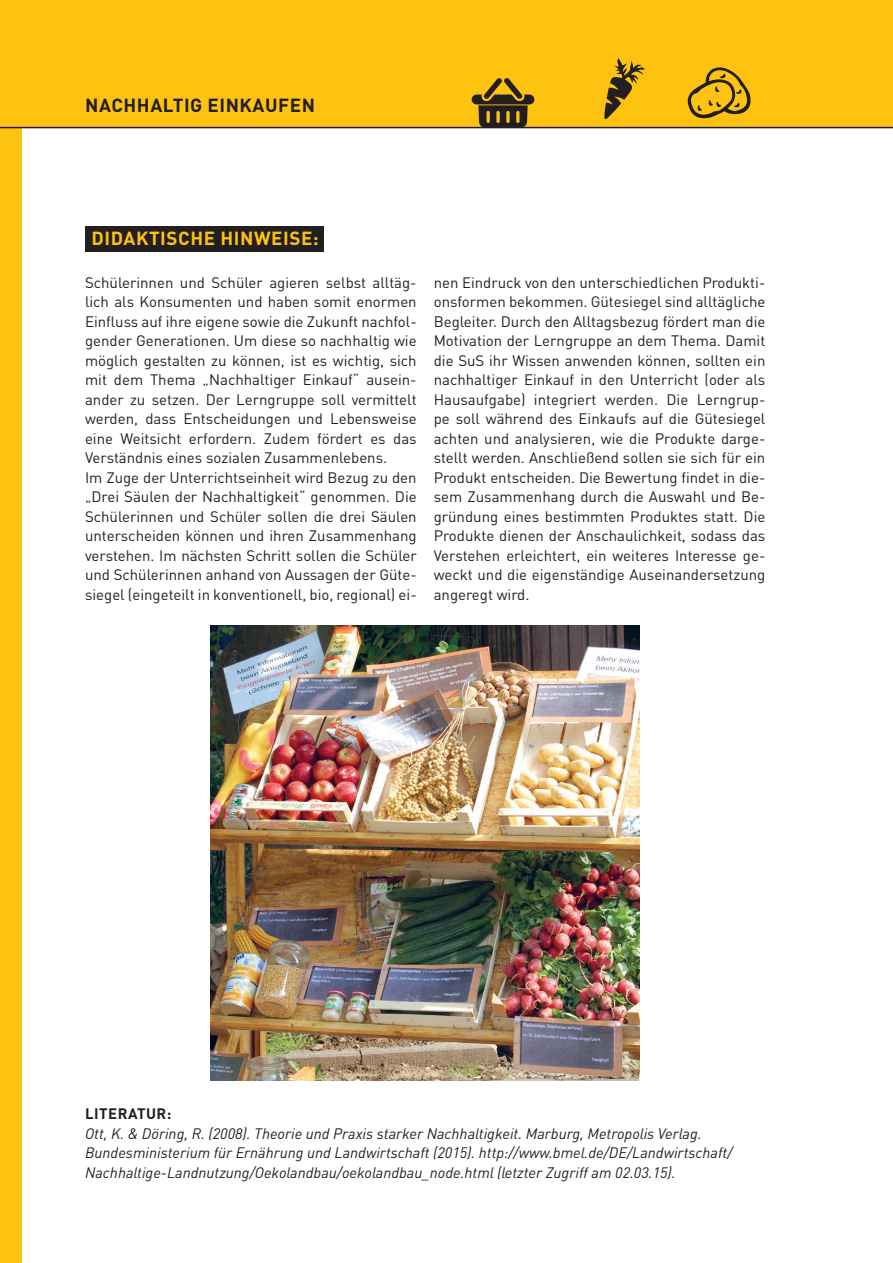
<style>
.page{position:relative;width:893px;height:1263px;background:#fff}
.page>*{position:absolute;margin:0;border:0;box-sizing:border-box;transform-origin:0 0}
.t1{font:700 18.75px "DINOT";letter-spacing:.03em;color:#fec210}
.t2{font:700 18.75px "DINOT";letter-spacing:.03em;color:#231f20}
.t3{font:15px/19.5px "DINOT";color:#231f20}
.t4{font:italic 15px/19.5px "DINOT";color:#231f20}
.s1{font-weight:700;font-style:normal}
</style>
<div class="page">
<div style="left:0;top:128px;width:21px;height:1135px;background:#fec210"></div>
<div style="left:0;top:0;width:893px;height:127px;background:#fec210"></div>
<div style="left:85px;top:226px;width:238px;height:26px;background:#231f20"></div>
<img style="left:210px;top:625px;width:430px;height:455px">
<svg style="left:472px;top:78px;width:62px;height:49px"></svg>
<svg style="left:604px;top:58px;width:41px;height:62px"></svg>
<svg style="left:687px;top:67px;width:64px;height:52px"></svg>
<hr style="left:0;top:127px;width:893px;height:1px;background:#231f20">
<p class="t2" style="left:85px;top:93px;width:228px">NACHHALTIG EIN KAUFEN</p>
<p class="t1" style="left:92px;top:226px;width:229px">DIDAKTISCHE H INWEISE:</p>
<p class="t3" style="left:85px;top:272px;width:333px">Schülerinnen und Schüler agieren selbst alltäg&shy;lich als Konsumenten und haben somit enormen Einfluss auf ihre eigene sowie die Zukunft nachfol&shy;gender Generationen. Um diese so nachhaltig wie möglich gestalten zu können, ist es wichtig, sich mit dem Thema „Nachhaltiger Einkauf“ ausein&shy;ander zu setzen. Der Lerngruppe soll vermittelt werden, dass Entscheidungen und Lebensweise eine Weitsicht erfordern. Zudem fördert es das Verständnis eines sozialen Zusammenlebens.<br>Im Zuge der Unterrichtseinheit wird Bezug zu den „Drei Säulen der Nachhaltigkeit“ genommen. Die Schülerinnen und Schüler sollen die drei Säulen unterscheiden können und ihren Zusammenhang verstehen. Im nächsten Schritt sollen die Schüler und Schülerinnen anhand von Aussagen der Güte&shy;siegel (eingeteilt in konventionell, bio, regional) ei-</p>
<p class="t3" style="left:434px;top:272px;width:333px;text-align:justify">nen Eindruck von den unterschiedlichen Produkti&shy;onsformen bekommen. Gütesiegel sind alltägliche Begleiter. Durch den Alltagsbezug fördert man die Motivation der Lerngruppe an dem Thema. Damit die SuS ihr Wissen anwenden können, sollten ein nachhaltiger Einkauf in den Unterricht (oder als Hausaufgabe) integriert werden. Die Lerngrup&shy;pe soll während des Einkaufs auf die Gütesiegel achten und analysieren, wie die Produkte darge&shy;stellt werden. Anschließend sollen sie sich für ein Produkt entscheiden. Die Bewertung findet in die&shy;sem Zusammenhang durch die Auswahl und Be&shy;gründung eines bestimmten Produktes statt. Die Produkte dienen der Anschaulichkeit, sodass das Verstehen erleichtert, ein weiteres Interesse ge&shy;weckt und die eigenständige Auseinandersetzung angeregt wird.</p>
<p class="t4" style="left:85px;top:1104px;width:649px"><span class="s1">LITERATUR:<br></span>Ott, K. &amp; Döring, R. (2008). Theorie und Praxis starker Nachhaltigkeit. Marburg, Metropolis Verlag.<br>Bundesministerium für Ernährung und Landwirtschaft (2015). http://www.bmel.de/DE/Landwirtschaft/ Nachhaltige-Landnutzung/Oekolandbau/oekolandbau_node.html (letzter Zugriff am 02.03.15).</p>
</div>
